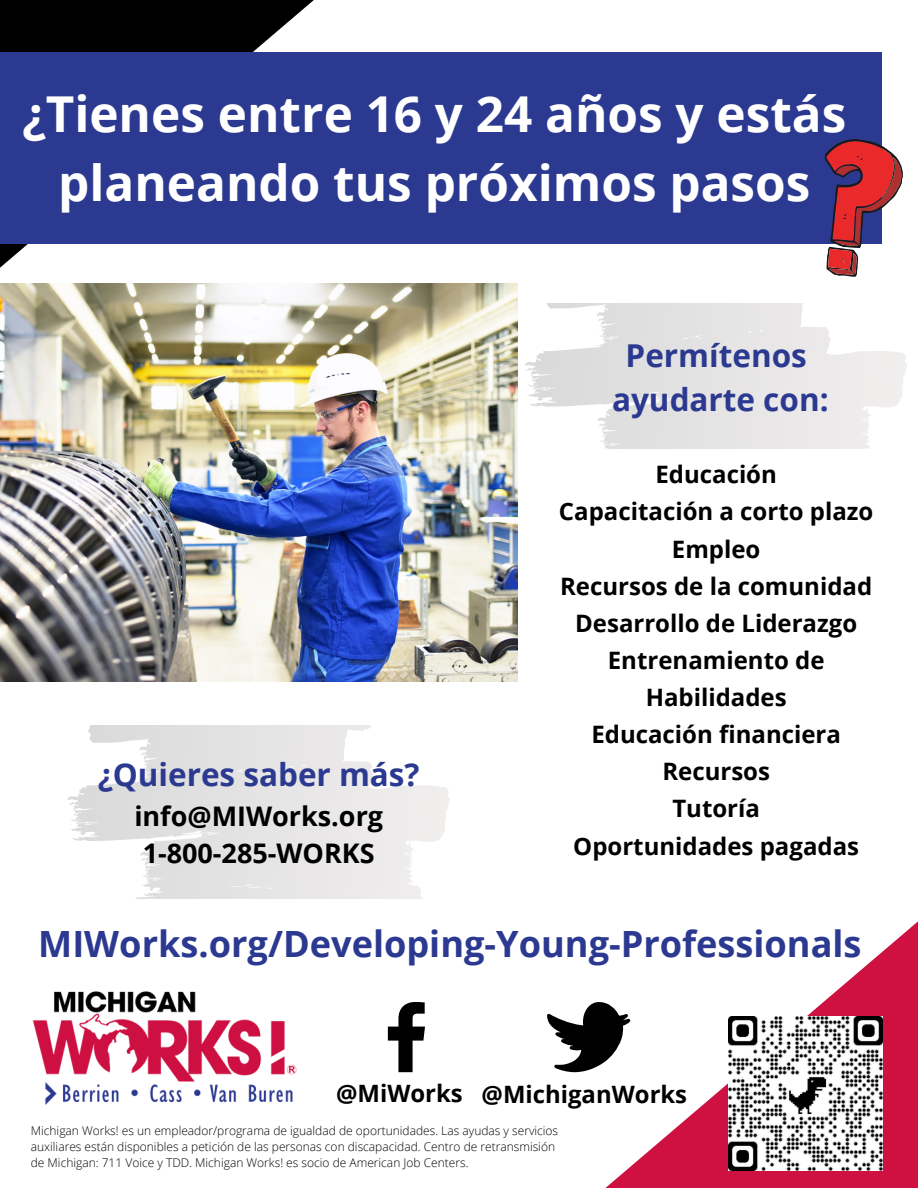
<style>
.page{position:relative;width:918px;height:1188px;background:#fff}
.page>*{position:absolute;margin:0;border:0;box-sizing:border-box;transform-origin:0 0}
.t1{font:700 49.5px/68.7px "Open Sans";color:#fff;text-align:center}
.t2{font:700 36.15px "Open Sans";color:#2b3990}
.t3{font:700 31.5px "Open Sans";color:#2b3990}
.t4{font:700 27px "Open Sans";color:#000}
.t5{font:700 24px/37.2px "Open Sans";color:#000;text-align:center}
.t6{font:700 23.85px "Open Sans";color:#000}
.t7{font:300 12px/16px "Open Sans";color:#000}
</style>
<div class="page">
<img style="left:32px;top:991px;width:265px;height:114px">
<svg style="left:605px;top:921px;width:313px;height:267px"></svg>
<svg style="left:0;top:0;width:314px;height:268px;fill:#000"></svg>
<div style="left:0;top:52px;width:882px;height:191px;background:#2b3990"></div>
<svg style="left:810px;top:139px;width:93px;height:138px"></svg>
<img style="left:729px;top:1016px;width:154px;height:154px">
<svg style="left:67px;top:725px;width:383px;height:174px;fill:#e8e7e7"></svg>
<svg style="left:388px;top:1002px;width:37px;height:70px"></svg>
<svg style="left:547px;top:1002px;width:83px;height:70px"></svg>
<svg style="left:525px;top:304px;width:382px;height:145px;fill:#e8e7e7"></svg>
<img style="left:0;top:283px;width:518px;height:398px">
<p class="t1" style="left:22px;top:78px;width:826px">¿Tienes entre 16 y 24 años y estás planeando tus próximos pasos</p>
<p class="t3" style="left:98px;top:753px;width:323px">¿Quieres saber más?</p>
<p class="t4" style="left:134px;top:797px;width:250px">info@MIWorks.org</p>
<p class="t4" style="left:143px;top:834px;width:233px">1-800-285-WORKS</p>
<p class="t3" style="left:626px;top:334px;width:183px">Permítenos</p>
<p class="t3" style="left:612px;top:378px;width:218px">ayudarte con:</p>
<p class="t5" style="left:655px;top:455px;width:123px">Educación</p>
<p class="t5" style="left:559px;top:492px;width:316px">Capacitación a corto plazo</p>
<p class="t5" style="left:672px;top:530px;width:90px">Empleo</p>
<p class="t5" style="left:560px;top:567px;width:314px">Recursos de la comunidad</p>
<p class="t5" style="left:575px;top:604px;width:284px">Desarrollo de Liderazgo</p>
<p class="t5" style="left:608px;top:641px;width:218px">Entrenamiento de<br>Habilidades</p>
<p class="t5" style="left:591px;top:715px;width:251px">Educación financiera</p>
<p class="t5" style="left:662px;top:752px;width:109px">Recursos</p>
<p class="t5" style="left:672px;top:789px;width:89px">Tutoría</p>
<p class="t5" style="left:573px;top:827px;width:287px">Oportunidades pagadas</p>
<p class="t2" style="left:38px;top:918px;width:825px">MIWorks.org/Developing-Young-Professionals</p>
<p class="t6" style="left:336px;top:1077px;width:128px">@MiWorks</p>
<p class="t6" style="left:482px;top:1077px;width:207px">@MichiganWorks</p>
<p class="t7" style="left:31px;top:1123px;width:529px">Michigan Works! es un empleador/programa de igualdad de oportunidades. Las ayudas y servicios auxiliares están disponibles a petición de las personas con discapacidad. Centro de retransmisión de Michigan: 711 Voice y TDD. Michigan Works! es socio de American Job Centers.</p>
</div>
